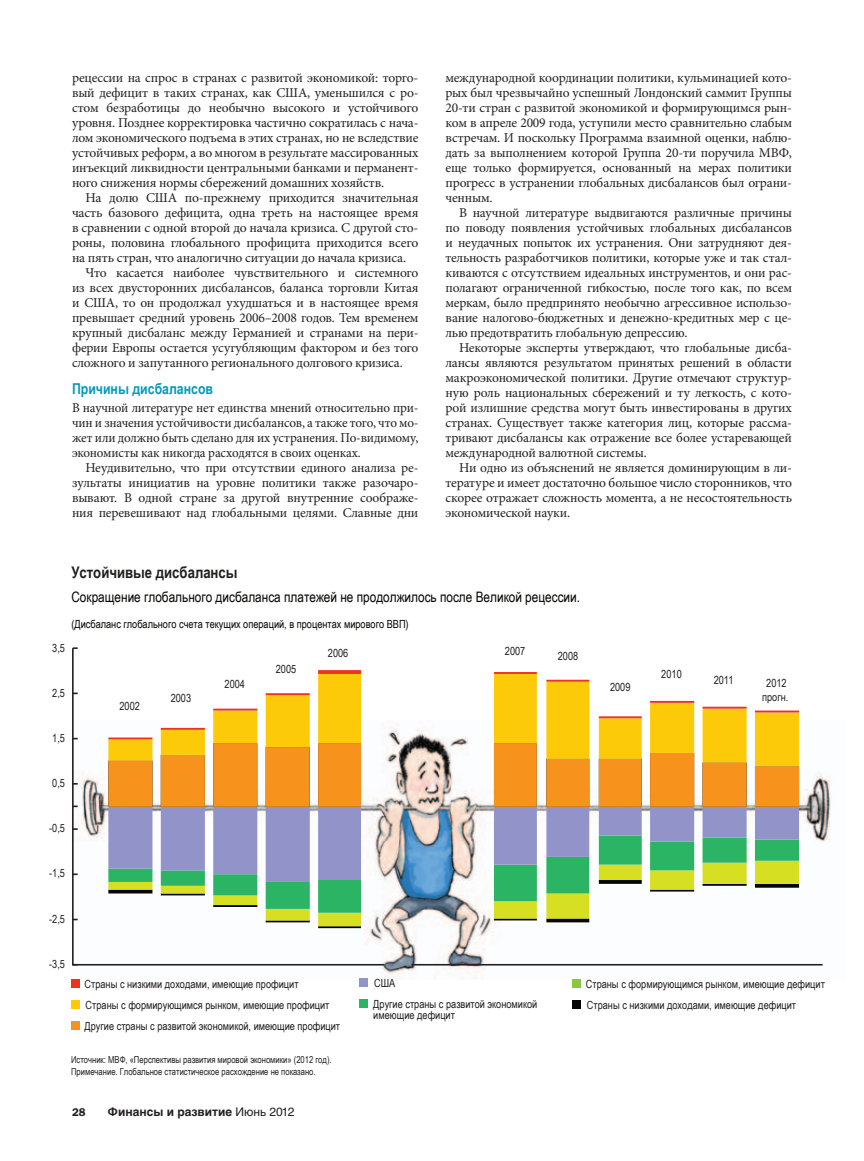
<style>
.page{position:relative;width:864px;height:1161px;background:#fff}
.page>*{position:absolute;margin:0;border:0;box-sizing:border-box;transform-origin:0 0}
.t1{font:700 16.05px "Arial Narrow";color:#211e1e}
.t2{font:700 15px "Arial Narrow";color:#009abb}
.t3{font:14.4px "Arial Narrow";color:#050504}
.t4{font:13.5px/15px "Minion Pro";letter-spacing:-.015em;color:#231f20;text-align:justify}
.t5{font:700 12px "Helvetica Cyr";color:#231f20}
.t6{font:11.25px/21px "Arial Narrow";color:#211e1e}
.t7{font:11.25px "Arial Narrow";color:#050504}
.t8{font:11.25px/14.4px "Arial Narrow";color:#231f20;text-align:center}
.t9{font:600 11.25px "ITC Franklin Gothic Std";color:#231f20}
.t10{font:9.6px/11.2px "Arial Narrow";color:#231f20}
.s1{font-family:"Helvetica Cyr Upright";font-weight:400}
</style>
<div class="page">
<img style="left:359px;top:720px;width:472px;height:260px">
<hr style="left:412px;top:964px;width:411px;height:2px;background:#231f20">
<svg style="left:71px;top:647px;width:315px;height:319px"></svg>
<hr style="left:318px;top:926px;width:43px;height:2px;background:#050504">
<svg style="left:108px;top:913px;width:691px;height:13px"></svg>
<svg style="left:108px;top:882px;width:691px;height:31px"></svg>
<svg style="left:108px;top:807px;width:691px;height:75px;background:#99b1b5"></svg>
<svg style="left:108px;top:766px;width:691px;height:41px;fill:#f7931d"></svg>
<svg style="left:108px;top:674px;width:691px;height:92px"></svg>
<hr style="left:108px;top:738px;width:44px;height:1px;background:#ef3122">
<hr style="left:161px;top:728px;width:44px;height:2px;background:#ef3122">
<hr style="left:213px;top:709px;width:44px;height:2px;background:#ef3122">
<hr style="left:266px;top:693px;width:44px;height:2px;background:#ef3122">
<svg style="left:318px;top:670px;width:43px;height:4px"></svg>
<hr style="left:494px;top:672px;width:43px;height:2px;background:#ef3122">
<hr style="left:546px;top:680px;width:43px;height:2px;background:#ef3122">
<hr style="left:599px;top:716px;width:43px;height:2px;background:#ef3122">
<hr style="left:650px;top:701px;width:44px;height:2px;background:#ef3122">
<hr style="left:703px;top:707px;width:44px;height:2px;background:#ef3122">
<hr style="left:755px;top:711px;width:44px;height:1px;background:#ef3122">
<div style="left:71px;top:1021px;width:9px;height:9px;background:#f7931d"></div>
<div style="left:360px;top:978px;width:8px;height:9px;background:#9293c8"></div>
<div style="left:360px;top:999px;width:8px;height:9px;background:#2bb463"></div>
<div style="left:71px;top:979px;width:9px;height:9px;background:#ef3122"></div>
<div style="left:71px;top:1001px;width:9px;height:8px;background:#fdca0a"></div>
<div style="left:572px;top:979px;width:9px;height:9px;background:#8bc63e"></div>
<div style="left:572px;top:1000px;width:9px;height:9px;background:#050504"></div>
<p class="t4" style="left:72px;top:71px;width:348px">рецессии на спрос в странах с развитой экономикой: торго&shy;вый дефицит в таких странах, как США, уменьшился с ро&shy;стом безработицы до необычно высокого и устойчивого уровня. Позднее корректировка частично сократилась с нача&shy;лом экономического подъема в этих странах, но не вследствие устойчивых реформ, а во многом в результате массированных инъекций ликвидности центральными банками и перманент&shy;ного снижения нормы сбережений домашних хозяйств.</p>
<p class="t4" style="left:86px;top:191px;width:334px">На долю США по-прежнему приходится значительная</p>
<p class="t4" style="left:72px;top:206px;width:348px">часть базового дефицита, одна треть на настоящее время</p>
<p class="t4" style="left:72px;top:221px;width:348px">в сравнении с одной второй до начала кризиса. С другой сто-</p>
<p class="t4" style="left:72px;top:236px;width:348px">роны, половина глобального профицита приходится всего</p>
<p class="t4" style="left:72px;top:251px;width:336px">на пять стран, что аналогично ситуации до начала кризиса.</p>
<p class="t4" style="left:86px;top:266px;width:335px">Что касается наиболее чувствительного и системного</p>
<p class="t4" style="left:72px;top:281px;width:348px">из всех двусторонних дисбалансов, баланса торговли Китая</p>
<p class="t4" style="left:72px;top:296px;width:348px">и США, то он продолжал ухудшаться и в настоящее время</p>
<p class="t4" style="left:72px;top:311px;width:348px">превышает средний уровень 2006–2008 годов. Тем временем</p>
<p class="t4" style="left:72px;top:326px;width:348px">крупный дисбаланс между Германией и странами на пери-</p>
<p class="t4" style="left:72px;top:341px;width:348px">ферии Европы остается усугубляющим фактором и без того</p>
<p class="t4" style="left:72px;top:356px;width:332px">сложного и запутанного регионального долгового кризиса.</p>
<p class="t2" style="left:72px;top:378px;width:143px">Причины дисбалансов</p>
<p class="t4" style="left:72px;top:400px;width:348px">В научной литературе нет единства мнений относительно при&shy;чин и значения устойчивости дисбалансов, а также того, что мо&shy;жет или должно быть сделано для их устранения. По-видимому, экономисты как никогда расходятся в своих оценках.</p>
<p class="t4" style="left:72px;top:460px;width:348px;text-indent:14px">Неудивительно, что при отсутствии единого анализа ре&shy;зультаты инициатив на уровне политики также разочаро&shy;вывают. В одной стране за другой внутренние соображе&shy;ния перевешивают над глобальными целями. Славные дни</p>
<p class="t4" style="left:446px;top:71px;width:348px">международной координации политики, кульминацией кото&shy;рых был чрезвычайно успешный Лондонский саммит Группы 20-ти стран с развитой экономикой и формирующимся рын&shy;ком в апреле 2009 года, уступили место сравнительно слабым встречам. И поскольку Программа взаимной оценки, наблю&shy;дать за выполнением которой Группа 20-ти поручила МВФ, еще только формируется, основанный на мерах политики прогресс в устранении глобальных дисбалансов был ограни&shy;ченным.</p>
<p class="t4" style="left:446px;top:206px;width:348px;text-indent:14px">В научной литературе выдвигаются различные причины по поводу появления устойчивых глобальных дисбалансов и неудачных попыток их устранения. Они затрудняют дея&shy;тельность разработчиков политики, которые уже и так стал&shy;киваются с отсутствием идеальных инструментов, и они рас&shy;полагают ограниченной гибкостью, после того как, по всем меркам, было предпринято необычно агрессивное использо&shy;вание налогово-бюджетных и денежно-кредитных мер с це&shy;лью предотвратить глобальную депрессию.</p>
<p class="t4" style="left:446px;top:341px;width:348px;text-indent:14px">Некоторые эксперты утверждают, что глобальные дисба&shy;лансы являются результатом принятых решений в области макроэкономической политики. Другие отмечают структур&shy;ную роль национальных сбережений и ту легкость, с кото&shy;рой излишние средства могут быть инвестированы в других странах. Существует также категория лиц, которые рассма&shy;тривают дисбалансы как отражение все более устаревающей международной валютной системы.</p>
<p class="t4" style="left:446px;top:461px;width:348px;text-indent:14px">Ни одно из объяснений не является доминирующим в ли&shy;тературе и имеет достаточно большое число сторонников, что скорее отражает сложность момента, а не несостоятельность экономической науки.</p>
<p class="t1" style="left:71px;top:561px;width:168px">Устойчивые дисбалансы</p>
<p class="t3" style="left:71px;top:587px;width:510px">Сокращение глобального дисбаланса платежей не продолжилось после Великой рецессии.</p>
<p class="t7" style="left:71px;top:616px;width:339px">(Дисбаланс глобального счета текущих операций, в процентах мирового ВВП)</p>
<p class="t6" style="left:52px;top:637px;width:14px">3,5</p>
<p class="t6" style="left:52px;top:682px;width:14px">2,5</p>
<p class="t6" style="left:52px;top:727px;width:14px">1,5</p>
<p class="t6" style="left:52px;top:772px;width:14px">0,5</p>
<p class="t6" style="left:49px;top:818px;width:17px">-0,5</p>
<p class="t6" style="left:49px;top:863px;width:17px">-1,5</p>
<p class="t6" style="left:49px;top:908px;width:17px">-2,5</p>
<p class="t6" style="left:49px;top:953px;width:17px">-3,5</p>
<p class="t6" style="left:119px;top:695px;width:22px">2002</p>
<p class="t6" style="left:171px;top:687px;width:22px">2003</p>
<p class="t6" style="left:225px;top:673px;width:22px">2004</p>
<p class="t6" style="left:276px;top:658px;width:22px">2005</p>
<p class="t6" style="left:328px;top:642px;width:22px">2006</p>
<p class="t6" style="left:505px;top:640px;width:22px">2007</p>
<p class="t6" style="left:558px;top:645px;width:22px">2008</p>
<p class="t6" style="left:610px;top:676px;width:22px">2009</p>
<p class="t6" style="left:661px;top:663px;width:22px">2010</p>
<p class="t6" style="left:714px;top:669px;width:21px">2011</p>
<p class="t8" style="left:762px;top:675px;width:28px">2012 прогн.</p>
<p class="t6" style="left:373px;top:972px;width:165px">США<br>Другие страны с развитой экономикой</p>
<p class="t6" style="left:373px;top:1004px;width:83px">имеющие дефицит</p>
<p class="t6" style="left:85px;top:973px;width:246px">Страны с низкими доходами, имеющие профицит<br>Страны с формирующимся рынком, имеющие профицит</p>
<p class="t6" style="left:586px;top:973px;width:241px">Страны с формирующимся рынком, имеющие дефицит<br>Страны с низкими доходами, имеющие дефицит</p>
<p class="t6" style="left:85px;top:1015px;width:257px">Другие страны с развитой экономикой, имеющие профицит</p>
<p class="t10" style="left:71px;top:1054px;width:262px">Источник: МВФ, «Перспективы развития мировой экономики» (2012 год).<br>Примечание. Глобальное статистическое расхождение не показано.</p>
<p class="t9" style="left:72px;top:1106px;width:15px">28</p>
<p class="t5" style="left:108px;top:1105px;width:188px">Финансы и развитие <span class="s1">Июнь 2012</span></p>
</div>
